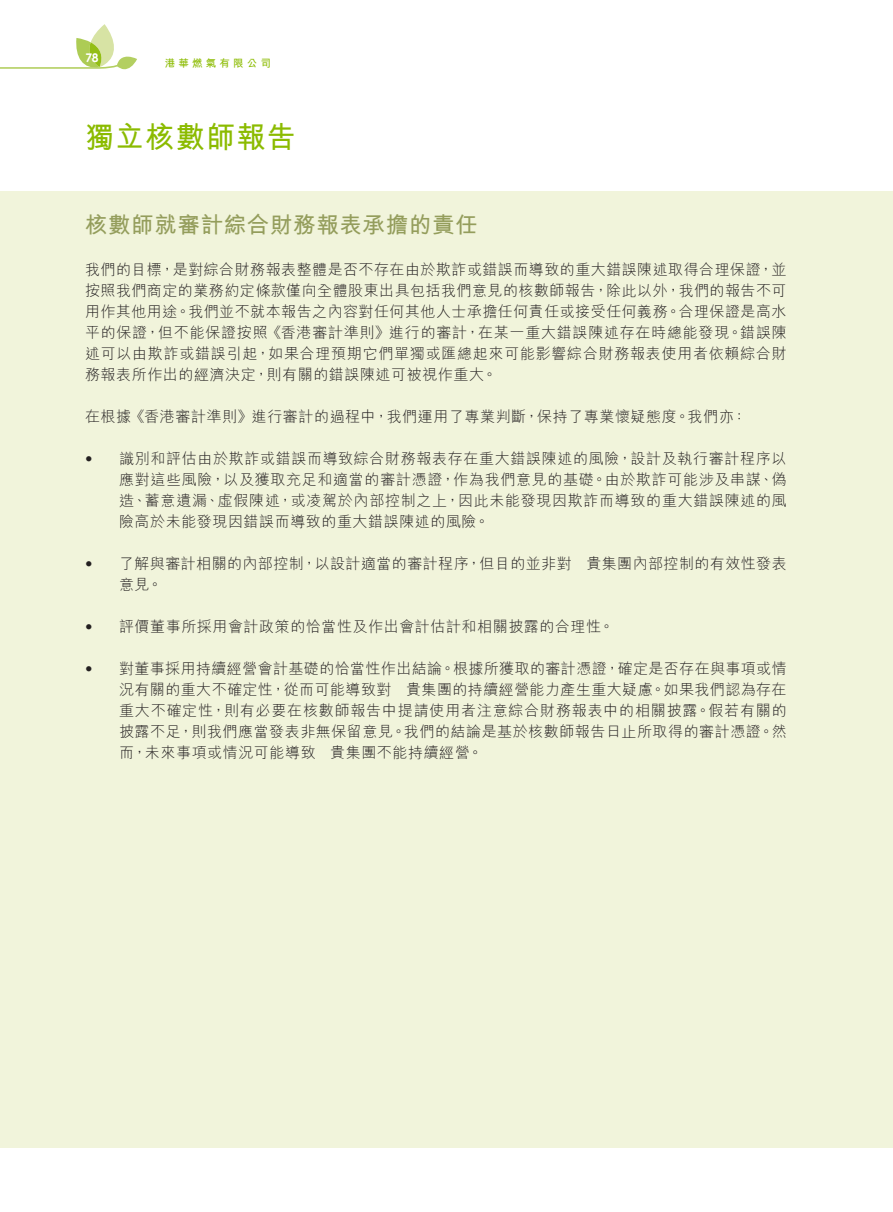
<style>
.page{position:relative;width:893px;height:1212px;background:#fff}
.page>*{position:absolute;margin:0;border:0;box-sizing:border-box;transform-origin:0 0}
.t1{font:700 30px "M Hei HK";letter-spacing:.04em;color:#8bbb00}
.Heading_1{font:700 22.5px "M Hei HK";letter-spacing:.03em;color:#949d5c}
.Body_Text{font:300 15px/21px "M Hei HK";letter-spacing:.04em;color:#231f20;text-align:justify}
.t2{font:700 12px "Century Gothic Pro";color:#fff}
.t3{font:700 10.5px "M Hei HK";letter-spacing:.3em;color:#8bbb00}
.s1{font-family:"Frutiger LT Std"}
</style>
<div class="page">
<div style="left:0;top:191px;width:893px;height:957px;background:#f1f4db"></div>
<svg style="left:0;top:24px;width:137px;height:46px"></svg>
<p class="t2" style="left:85px;top:50px;width:15px">78</p>
<p class="t3" style="left:165px;top:56px;width:108px">港華燃氣有限公司</p>
<h1 class="t1" style="left:85px;top:115px;width:212px">獨立核數師報告</h1>
<p class="Heading_1" style="left:85px;top:208px;width:394px">核數師就審計綜合財務報表承擔的責任</p>
<p class="Body_Text" style="left:85px;top:258px;width:703px">我們的目標，是對綜合財務報表整體是否不存在由於欺詐或錯誤而導致的重大錯誤陳述取得合理保證，並按照我們商定的業務約定條款僅向全體股東出具包括我們意見的核數師報告，除此以外，我們的報告不可用作其他用途。我們並不就本報告之內容對任何其他人士承擔任何責任或接受任何義務。合理保證是高水平的保證，但不能保證按照《香港審計準則》進行的審計，在某一重大錯誤陳述存在時總能發現。錯誤陳述可以由欺詐或錯誤引起，如果合理預期它們單獨或匯總起來可能影響綜合財務報表使用者依賴綜合財務報表所作出的經濟決定，則有關的錯誤陳述可被視作重大。</p>
<p class="Body_Text" style="left:85px;top:405px;width:663px">在根據《香港審計準則》進行審計的過程中，我們運用了專業判斷，保持了專業懷疑態度。我們亦：</p>
<p class="Body_Text" style="left:119px;top:447px;width:669px;text-indent:-34px"><span class="s1">•</span> 識別和評估由於欺詐或錯誤而導致綜合財務報表存在重大錯誤陳述的風險，設計及執行審計程序以應對這些風險，以及獲取充足和適當的審計憑證，作為我們意見的基礎。由於欺詐可能涉及串謀、偽造、蓄意遺漏、虛假陳述，或凌駕於內部控制之上，因此未能發現因欺詐而導致的重大錯誤陳述的風險高於未能發現因錯誤而導致的重大錯誤陳述的風險。</p>
<p class="Body_Text" style="left:119px;top:552px;width:669px;text-indent:-34px"><span class="s1">•</span> 了解與審計相關的內部控制，以設計適當的審計程序，但目的並非對 貴集團內部控制的有效性發表意見。</p>
<p class="Body_Text" style="left:85px;top:615px;width:531px"><span class="s1">•</span> 評價董事所採用會計政策的恰當性及作出會計估計和相關披露的合理性。</p>
<p class="Body_Text" style="left:119px;top:657px;width:669px;text-indent:-34px"><span class="s1">•</span> 對董事採用持續經營會計基礎的恰當性作出結論。根據所獲取的審計憑證，確定是否存在與事項或情況有關的重大不確定性，從而可能導致對 貴集團的持續經營能力產生重大疑慮。如果我們認為存在重大不確定性，則有必要在核數師報告中提請使用者注意綜合財務報表中的相關披露。假若有關的披露不足，則我們應當發表非無保留意見。我們的結論是基於核數師報告日止所取得的審計憑證。然而，未來事項或情況可能導致 貴集團不能持續經營。</p>
</div>
